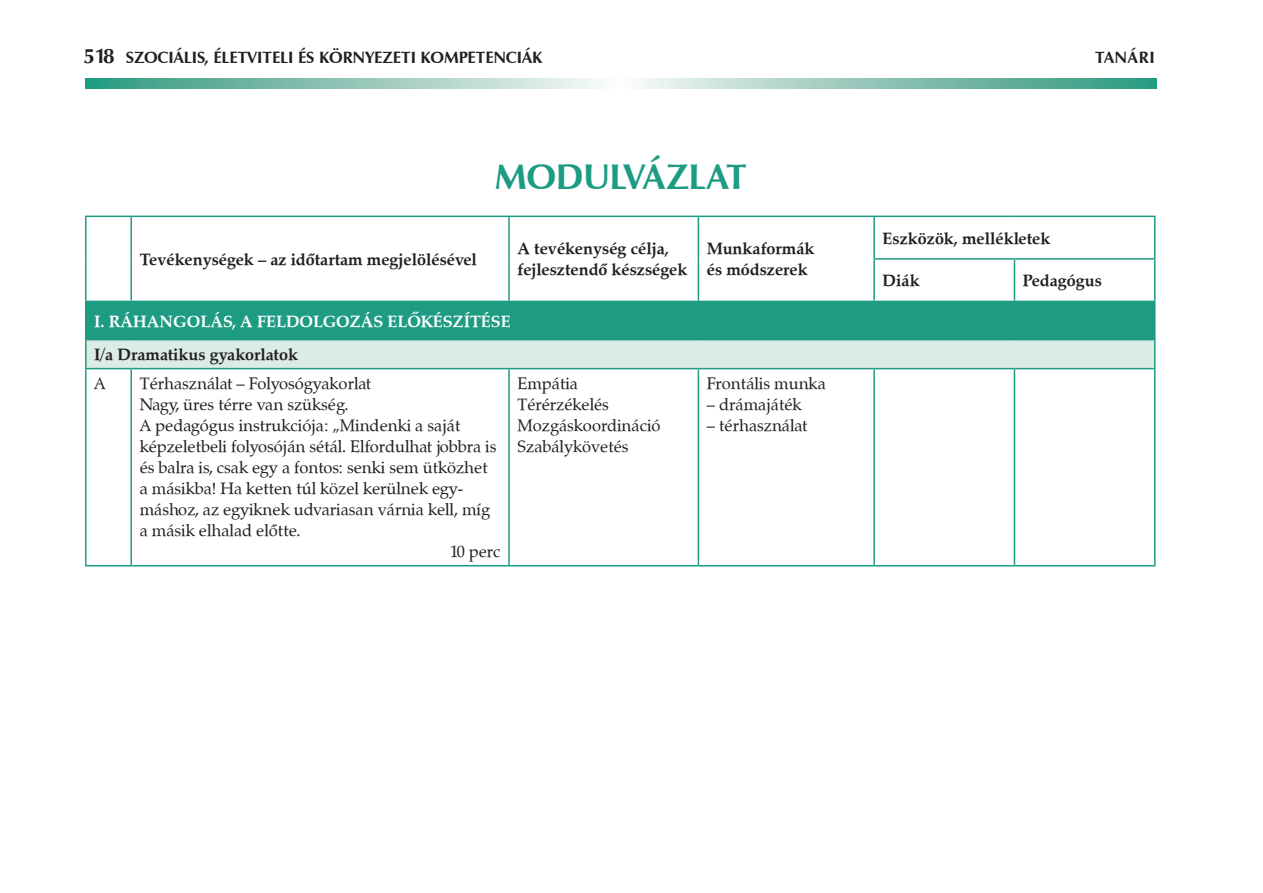
<style>
.page{position:relative;width:1263px;height:893px;background:#fff}
.page>*{position:absolute;margin:0;border:0;box-sizing:border-box;transform-origin:0 0}
.t1{font:700 36px "Zapf Humanist 601 PFL";letter-spacing:-.015em;color:#1d9c83}
.t2{font:16.5px/21px "Zapf Calligraphic 801 PFL";color:#231f20}
.t3{font:700 16.5px/21px "Zapf Calligraphic 801 PFL";color:#231f20}
.t4{font:700 16.5px "Zapf Humanist 601 PFL";color:#231f20}
.t5{font:700 16.5px "Zapf Calligraphic 801 PFL";color:#fff}
.s1{font-size:21px}
</style>
<div class="page">
<svg style="left:85px;top:78px;width:1072px;height:11px;background:#91c6b8"></svg>
<div style="left:86px;top:301px;width:1069px;height:39px;background:#1d9c83"></div>
<div style="left:86px;top:340px;width:1069px;height:29px;background:#dbebe7"></div>
<hr style="left:85px;top:217px;width:2px;height:42px;background:#1d9c83">
<hr style="left:85px;top:259px;width:2px;height:42px;background:#1d9c83">
<hr style="left:85px;top:216px;width:46px;height:1px;background:#1d9c83">
<hr style="left:131px;top:216px;width:378px;height:1px;background:#1d9c83">
<hr style="left:509px;top:216px;width:189px;height:1px;background:#1d9c83">
<hr style="left:130px;top:217px;width:2px;height:42px;background:#1d9c83">
<hr style="left:508px;top:217px;width:2px;height:42px;background:#1d9c83">
<hr style="left:130px;top:259px;width:2px;height:42px;background:#1d9c83">
<hr style="left:508px;top:259px;width:2px;height:42px;background:#1d9c83">
<hr style="left:698px;top:217px;width:1px;height:42px;background:#1d9c83">
<hr style="left:698px;top:259px;width:1px;height:42px;background:#1d9c83">
<hr style="left:698px;top:216px;width:176px;height:1px;background:#1d9c83">
<hr style="left:873px;top:217px;width:2px;height:41px;background:#1d9c83">
<hr style="left:874px;top:216px;width:140px;height:1px;background:#1d9c83">
<hr style="left:1014px;top:216px;width:141px;height:1px;background:#1d9c83">
<hr style="left:1154px;top:217px;width:1px;height:41px;background:#1d9c83">
<hr style="left:85px;top:301px;width:46px;height:1px;background:#1d9c83">
<hr style="left:873px;top:260px;width:2px;height:41px;background:#1d9c83">
<hr style="left:873px;top:258px;width:141px;height:2px;background:#1d9c83">
<hr style="left:1014px;top:258px;width:141px;height:2px;background:#1d9c83">
<hr style="left:1014px;top:260px;width:1px;height:41px;background:#1d9c83">
<hr style="left:1154px;top:260px;width:1px;height:41px;background:#1d9c83">
<hr style="left:85px;top:302px;width:2px;height:37px;background:#1d9c83">
<hr style="left:85px;top:340px;width:2px;height:28px;background:#1d9c83">
<hr style="left:85px;top:339px;width:46px;height:1px;background:#1d9c83">
<svg style="left:1154px;top:340px;width:1px;height:28px"></svg>
<hr style="left:85px;top:369px;width:2px;height:196px;background:#1d9c83">
<hr style="left:85px;top:368px;width:46px;height:1px;background:#1d9c83">
<hr style="left:85px;top:565px;width:46px;height:1px;background:#1d9c83">
<hr style="left:130px;top:369px;width:2px;height:196px;background:#1d9c83">
<hr style="left:131px;top:368px;width:378px;height:1px;background:#1d9c83">
<hr style="left:509px;top:368px;width:189px;height:1px;background:#1d9c83">
<hr style="left:698px;top:368px;width:176px;height:1px;background:#1d9c83">
<hr style="left:874px;top:368px;width:140px;height:1px;background:#1d9c83">
<hr style="left:1014px;top:368px;width:141px;height:1px;background:#1d9c83">
<hr style="left:508px;top:369px;width:2px;height:196px;background:#1d9c83">
<hr style="left:698px;top:369px;width:1px;height:196px;background:#1d9c83">
<hr style="left:873px;top:369px;width:2px;height:196px;background:#1d9c83">
<hr style="left:1014px;top:369px;width:1px;height:196px;background:#1d9c83">
<hr style="left:1154px;top:369px;width:1px;height:196px;background:#1d9c83">
<hr style="left:131px;top:565px;width:378px;height:1px;background:#1d9c83">
<hr style="left:509px;top:565px;width:189px;height:1px;background:#1d9c83">
<hr style="left:698px;top:565px;width:176px;height:1px;background:#1d9c83">
<hr style="left:874px;top:565px;width:140px;height:1px;background:#1d9c83">
<hr style="left:1014px;top:565px;width:141px;height:1px;background:#1d9c83">
<p class="t4" style="left:83px;top:47px;width:61px"><span class="s1">518</span> SZOCIÁLIS</p>
<p class="t4" style="left:204px;top:47px;width:18px">, ÉLETVITELI</p>
<p class="t4" style="left:298px;top:47px;width:32px">ÉS KÖRNYEZETI</p>
<p class="t4" style="left:421px;top:47px;width:9px">KOMPETENCIÁKTAN</p>
<p class="t4" style="left:1128px;top:47px;width:29px">ÁRI</p>
<h1 class="t1" style="left:495px;top:154px;width:254px">MODULVÁZLAT</h1>
<p class="t3" style="left:140px;top:249px;width:339px">Tevékenységek – az időtartam megjelölésével</p>
<p class="t3" style="left:517px;top:238px;width:171px">A tevékenység célja, fejlesztendő készségek</p>
<p class="t3" style="left:707px;top:238px;width:109px">Munkaformák és módszerek</p>
<p class="t5" style="left:94px;top:311px;width:416px">I. Ráhangolás, a feldolgozás előkészítése</p>
<p class="t3" style="left:94px;top:344px;width:205px">I/a Dramatikus gyakorlatok</p>
<p class="t2" style="left:94px;top:373px;width:13px">A</p>
<p class="t2" style="left:140px;top:373px;width:233px">Térhasználat – Folyosógyakorlat</p>
<p class="t2" style="left:140px;top:394px;width:210px">Nagy, üres térre van szükség.</p>
<p class="t2" style="left:140px;top:415px;width:322px">A pedagógus instrukciója: „Mindenki a saját</p>
<p class="t2" style="left:140px;top:436px;width:358px">képzeletbeli folyosóján sétál. Elfordulhat jobbra is</p>
<p class="t2" style="left:140px;top:457px;width:349px">és balra is, csak egy a fontos: senki sem ütközhet</p>
<p class="t2" style="left:140px;top:478px;width:325px">a másikba! Ha ketten túl közel kerülnek egy-</p>
<p class="t2" style="left:140px;top:499px;width:352px">máshoz, az egyiknek udvariasan várnia kell, míg</p>
<p class="t2" style="left:140px;top:520px;width:162px">a másik elhalad előtte.</p>
<p class="t2" style="left:450px;top:541px;width:52px">10 perc</p>
<p class="t2" style="left:517px;top:373px;width:145px">Empátia<br>Térérzékelés<br>Mozgáskoordináció<br>Szabálykövetés</p>
<p class="t2" style="left:707px;top:373px;width:120px">Frontális munka</p>
<p class="t2" style="left:707px;top:394px;width:96px">– drámajáték</p>
<p class="t2" style="left:707px;top:415px;width:102px">– térhasználat</p>
<p class="t3" style="left:883px;top:227px;width:169px">Eszközök, mellékletek</p>
<p class="t3" style="left:883px;top:270px;width:38px">Diák</p>
<p class="t3" style="left:1023px;top:270px;width:80px">Pedagógus</p>
</div>
